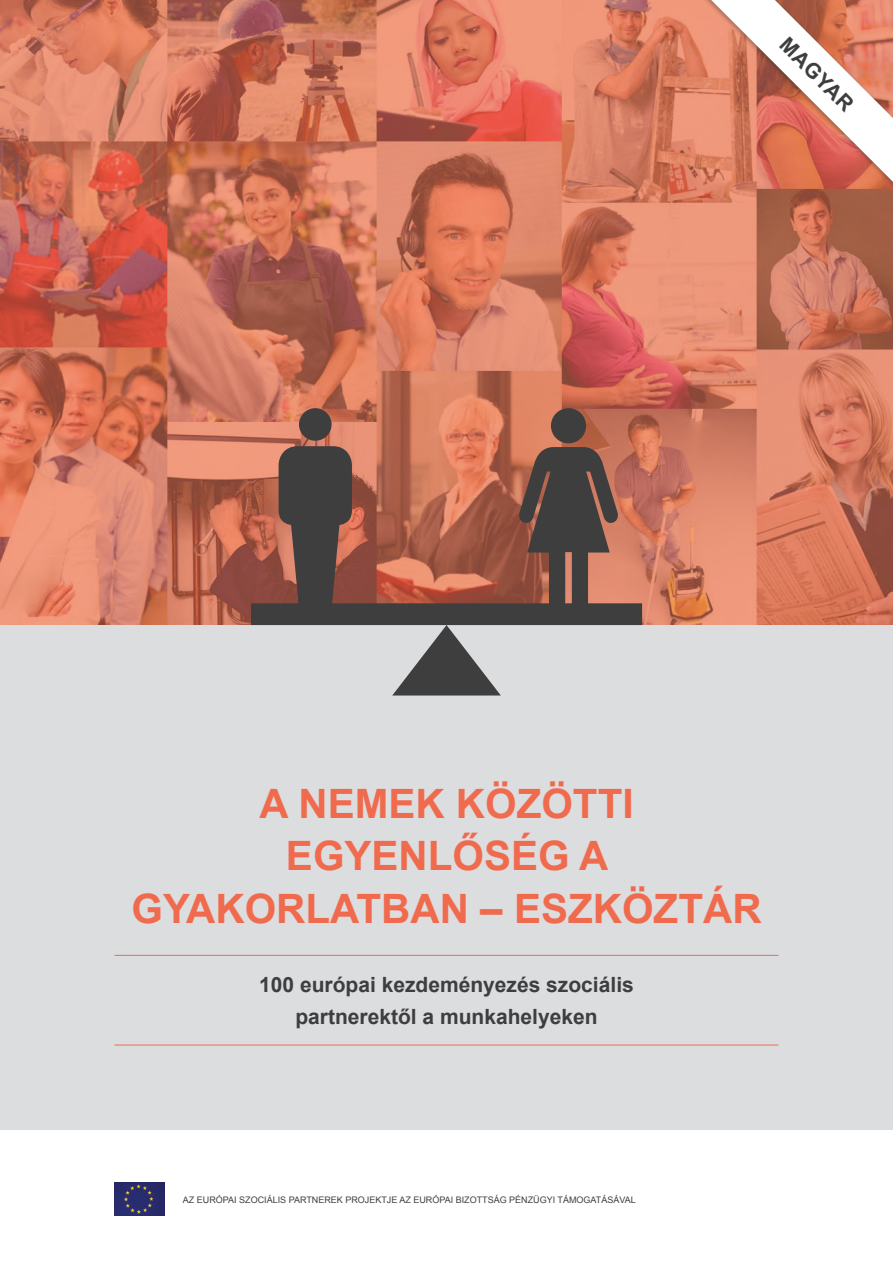
<style>
.page{position:relative;width:893px;height:1263px;background:#fff}
.page>*{position:absolute;margin:0;border:0;box-sizing:border-box;transform-origin:0 0}
.t1{font:700 40.5px/52.5px "Arial";color:#f06b4e;text-align:center}
.t2{font:700 21px/31.5px "Arial";color:#3e3e3f;text-align:center}
.t3{font:9px "Arial";color:#3e3e3f}
</style>
<div class="page">
<img style="left:0;top:0;width:893px;height:625px">
<div style="left:0;top:625px;width:893px;height:504px;background:#dcdddf"></div>
<svg style="left:392px;top:625px;width:109px;height:70px"></svg>
<svg style="left:251px;top:446px;width:391px;height:179px;background:#945b4b"></svg>
<div style="left:299px;top:408px;width:33px;height:33px;background:#3e3e3f;border-radius:50%"></div>
<svg style="left:516px;top:447px;width:104px;height:179px;background:#6d5149"></svg>
<div style="left:551px;top:408px;width:35px;height:35px;background:#3e3e3f;border-radius:50%"></div>
<img style="left:114px;top:1182px;width:51px;height:33px">
<div style="left:662px;top:0;width:231px;height:223px;background:#231f20;opacity:.39"></div>
<svg style="left:711px;top:0;width:182px;height:182px"></svg>
<hr style="left:114px;top:955px;width:664px;height:1px;background:#f06b4e">
<hr style="left:114px;top:1045px;width:664px;height:1px;background:#f06b4e">
<h2 class="t2" style="left:794px;top:30px;width:96px;rotate:45deg">MAGYAR</h2>
<h1 class="t1" style="left:131px;top:778px;width:632px">A NEMEK KÖZÖTTI<br>EGYENLŐSÉG A<br>GYAKORLATBAN – ESZKÖZTÁR</h1>
<h2 class="t2" style="left:259px;top:969px;width:376px">100 európai kezdeményezés szociális partnerektől a munkahelyeken</h2>
<p class="t3" style="left:183px;top:1194px;width:454px">AZ EURÓPAI SZOCIÁLIS PARTNEREK PROJEKTJE AZ EURÓPAI BIZOTTSÁG PÉNZÜGYI TÁMOGATÁSÁVAL</p>
</div>
